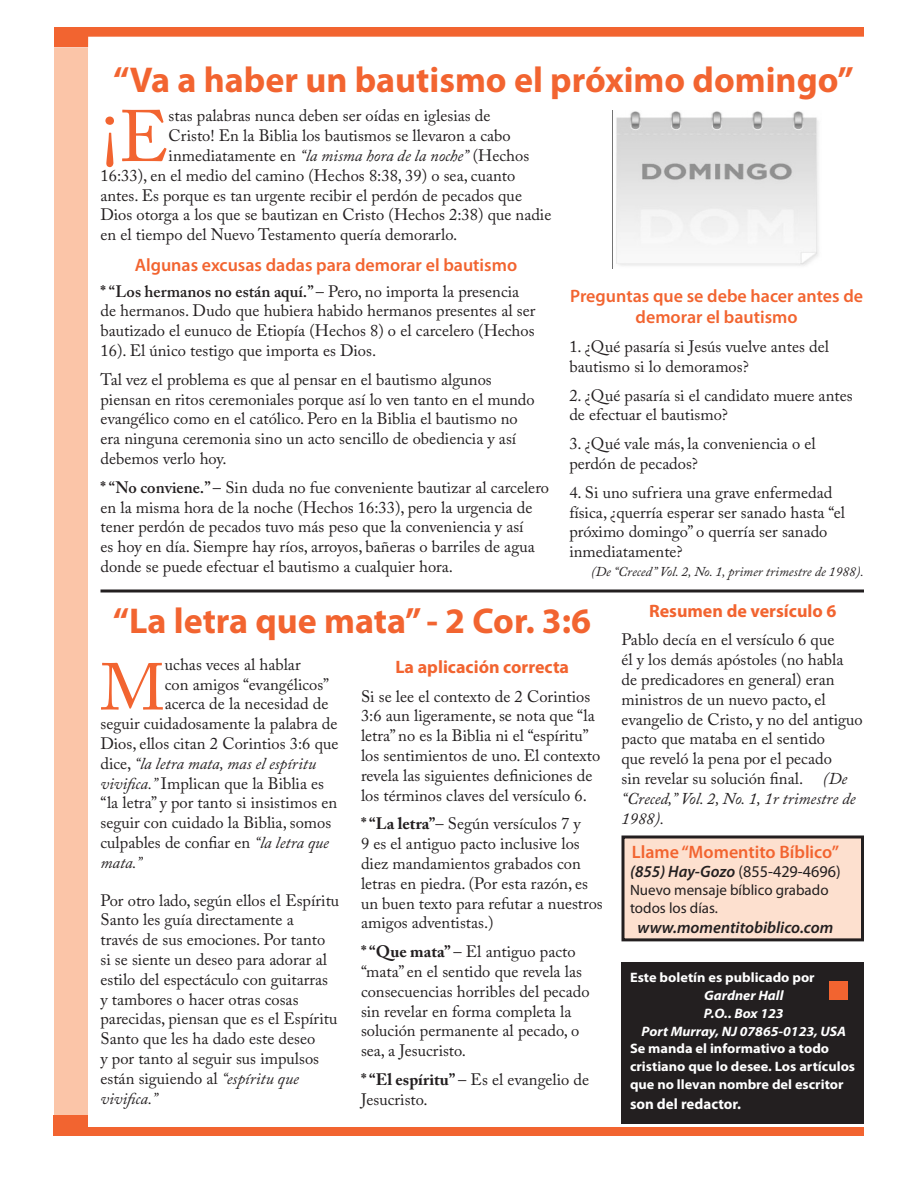
<style>
.page{position:relative;width:918px;height:1188px;background:#fff}
.page>*{position:absolute;margin:0;border:0;box-sizing:border-box;transform-origin:0 0}
.t1{font:72.15px "Adobe Caslon Pro";color:#f26430}
.t2{font:65.7px "Adobe Caslon Pro";color:#f26430}
.t3{font:700 36px "Myriad Pro";color:#f26430}
.t4{font:600 18px/21.6px "Myriad Pro";color:#f26430;text-align:center}
.t5{font:700 18px "Myriad Pro";color:#f26430}
.t6{font:16.5px/19.8px "Adobe Caslon Pro";color:#231f20}
.t7{font:italic 16.5px "Adobe Caslon Pro";color:#231f20}
.t8{font:16.5px "Myriad Pro";color:#231f20}
.t9{font:italic 600 16.5px "Myriad Pro";color:#231f20}
.t10{font:15px/18px "Myriad Pro";color:#231f20}
.t11{font:700 15px "Myriad Pro";color:#fff}
.t12{font:700 13.65px/17.9px "Myriad Pro";color:#fff;scale:1.05 1}
.t13{font:italic 700 13.65px "Myriad Pro";color:#fff;scale:1.05 1}
.t14{font:italic 13.5px "Adobe Caslon Pro";color:#231f20}
.s1{font-style:italic}
.s2{font-weight:700}
.s3{font-weight:600}
.s4{font-style:normal}
.s5{font-weight:600;font-style:italic}
</style>
<div class="page">
<div style="left:54px;top:48px;width:34px;height:1075px;background:#fbc5a8"></div>
<svg style="left:54px;top:27px;width:810px;height:20px"></svg>
<div style="left:621px;top:962px;width:243px;height:162px;background:#231f20"></div>
<div style="left:53px;top:1127px;width:811px;height:9px;background:#f26430"></div>
<div style="left:54px;top:1115px;width:34px;height:12px;background:#f26430"></div>
<div style="left:829px;top:981px;width:19px;height:18px;background:#f26430"></div>
<div style="left:623px;top:837px;width:239px;height:103px;background:#fde0cf"></div>
<div style="left:621px;top:836px;width:243px;height:105px;border:3px solid #231f20"></div>
<img style="left:612px;top:111px;width:207px;height:157px">
<hr style="left:100px;top:590px;width:764px;height:2px;background:#231f20">
<p class="t3" style="left:113px;top:56px;width:742px">“Va a haber un bautismo el próximo domingo”</p>
<p class="t1" style="left:100px;top:87px;width:70px">¡E</p>
<p class="t6" style="left:169px;top:106px;width:323px">stas palabras nunca deben ser oídas en iglesias de</p>
<p class="t6" style="left:169px;top:126px;width:344px">Cristo! En la Biblia los bautismos se llevaron a cabo</p>
<p class="t6" style="left:169px;top:145px;width:362px">inmediatamente en <span class="s1">“la misma hora de la noche”</span> (Hechos</p>
<p class="t6" style="left:100px;top:165px;width:416px">16:33), en el medio del camino (Hechos 8:38, 39) o sea, cuanto</p>
<p class="t6" style="left:100px;top:185px;width:423px">antes. Es porque es tan urgente recibir el perdón de pecados que</p>
<p class="t6" style="left:100px;top:205px;width:452px">Dios otorga a los que se bautizan en Cristo (Hechos 2:38) que nadie</p>
<p class="t6" style="left:100px;top:225px;width:358px">en el tiempo del Nuevo Testamento quería demorarlo.</p>
<p class="t4" style="left:135px;top:254px;width:384px">Algunas excusas dadas para demorar el bautismo</p>
<p class="t6" style="left:100px;top:281px;width:436px"><span class="s2">*</span> <span class="s3">“Los hermanos no están aquí.”</span> – Pero, no importa la presencia de hermanos. Dudo que hubiera habido hermanos presentes al ser bautizado el eunuco de Etiopía (Hechos 8) o el carcelero (Hechos 16). El único testigo que importa es Dios.</p>
<p class="t6" style="left:100px;top:369px;width:436px">Tal vez el problema es que al pensar en el bautismo algunos piensan en ritos ceremoniales porque así lo ven tanto en el mundo evangélico como en el católico. Pero en la Biblia el bautismo no era ninguna ceremonia sino un acto sencillo de obediencia y así debemos verlo hoy.</p>
<p class="t6" style="left:100px;top:477px;width:450px"><span class="s2">*</span> <span class="s3">“No conviene.”</span> – Sin duda no fue conveniente bautizar al carcelero en la misma hora de la noche (Hechos 16:33), pero la urgencia de tener perdón de pecados tuvo más peso que la conveniencia y así<br>es hoy en día. Siempre hay ríos, arroyos, bañeras o barriles de agua donde se puede efectuar el bautismo a cualquier hora.</p>
<p class="t4" style="left:570px;top:284px;width:294px">Preguntas que se debe hacer antes de demorar el bautismo</p>
<p class="t6" style="left:569px;top:336px;width:261px">1. ¿Qué pasaría si Jesús vuelve antes del bautismo si lo demoramos?</p>
<p class="t6" style="left:569px;top:385px;width:285px">2. ¿Qué pasaría si el candidato muere antes de efectuar el bautismo?</p>
<p class="t6" style="left:569px;top:434px;width:248px">3. ¿Qué vale más, la conveniencia o el perdón de pecados?</p>
<p class="t6" style="left:569px;top:482px;width:277px">4. Si uno sufriera una grave enfermedad física, ¿querría esperar ser sanado hasta “el próximo domingo” o querría ser sanado inmediatamente?</p>
<p class="t14" style="left:591px;top:564px;width:274px">(De “Creced” Vol. 2, No. 1, primer trimestre de 1988).</p>
<p class="t3" style="left:113px;top:598px;width:480px">“La letra que mata” - 2 Cor. 3:6</p>
<p class="t5" style="left:395px;top:655px;width:175px">La aplicación correcta</p>
<p class="t6" style="left:361px;top:686px;width:241px">Si se lee el contexto de 2 Corintios 3:6 aun ligeramente, se nota que “la letra” no es la Biblia ni el “espíritu” los sentimientos de uno. El contexto revela las siguientes definiciones de los términos claves del versículo 6.</p>
<p class="t6" style="left:361px;top:814px;width:243px"><span class="s2">* “La letra”</span>– Según versículos 7 y<br>9 es el antiguo pacto inclusive los diez mandamientos grabados con letras en piedra. (Por esta razón, es un buen texto para refutar a nuestros amigos adventistas.)</p>
<p class="t6" style="left:361px;top:942px;width:230px"><span class="s2">* “Que mata”</span> – El antiguo pacto “mata” en el sentido que revela las consecuencias horribles del pecado sin revelar en forma completa la solución permanente al pecado, o sea, a Jesucristo.</p>
<p class="t6" style="left:361px;top:1069px;width:230px"><span class="s2">* “El espíritu”</span> – Es el evangelio de<br>Jesucristo.</p>
<p class="t2" style="left:100px;top:648px;width:66px">M</p>
<p class="t6" style="left:165px;top:654px;width:137px">uchas veces al hablar</p>
<p class="t6" style="left:165px;top:674px;width:166px">con amigos “evangélicos”</p>
<p class="t6" style="left:165px;top:694px;width:165px">acerca de la necesidad de</p>
<p class="t6" style="left:100px;top:714px;width:239px">seguir cuidadosamente la palabra de</p>
<p class="t6" style="left:100px;top:733px;width:239px">Dios, ellos citan 2 Corintios 3:6 que</p>
<p class="t7" style="left:100px;top:754px;width:217px"><span class="s4">dice,</span> “la letra mata, mas el espíritu</p>
<p class="t6" style="left:100px;top:773px;width:225px"><span class="s1">vivifica.”</span> Implican que la Biblia es</p>
<p class="t6" style="left:100px;top:793px;width:238px">“la letra” y por tanto si insistimos en</p>
<p class="t6" style="left:100px;top:813px;width:232px">seguir con cuidado la Biblia, somos</p>
<p class="t6" style="left:100px;top:832px;width:230px">culpables de confiar en <span class="s1">“la letra que</span></p>
<p class="t7" style="left:100px;top:853px;width:43px">mata.”</p>
<p class="t6" style="left:100px;top:890px;width:240px">Por otro lado, según ellos el Espíritu<br>Santo les guía directamente a<br>través de sus emociones. Por tanto si se siente un deseo para adorar al estilo del espectáculo con guitarras y tambores o hacer otras cosas parecidas, piensan que es el Espíritu<br>Santo que les ha dado este deseo<br>y por tanto al seguir sus impulsos están siguiendo al <span class="s1">“espíritu que vivifica.”</span></p>
<p class="t5" style="left:649px;top:599px;width:189px">Resumen de versículo 6</p>
<p class="t6" style="left:621px;top:630px;width:243px">Pablo decía en el versículo 6 que<br>él y los demás apóstoles (no habla de predicadores en general) eran ministros de un nuevo pacto, el evangelio de Cristo, y no del antiguo pacto que mataba en el sentido<br>que reveló la pena por el pecado<br>sin revelar su solución final. <span class="s1">(De “Creced,” Vol. 2, No. 1, 1r trimestre de<br>1988).</span></p>
<p class="t4" style="left:632px;top:840px;width:209px">Llame “Momentito Bíblico”</p>
<p class="t8" style="left:630px;top:862px;width:212px"><span class="s5">(855) Hay-Gozo</span> (855-429-4696)</p>
<p class="t10" style="left:630px;top:881px;width:200px">Nuevo mensaje bíblico grabado todos los días.</p>
<p class="t9" style="left:638px;top:917px;width:197px">www.momentitobiblico.com</p>
<p class="t12" style="left:630px;top:968px;width:177px">Este boletín es publicado por</p>
<p class="t13" style="left:704px;top:987px;width:77px">Gardner Hall</p>
<p class="t13" style="left:704px;top:1004px;width:77px">P.O.. Box 123</p>
<p class="t13" style="left:642px;top:1022px;width:196px">Port Murray, NJ 07865-0123, USA</p>
<p class="t12" style="left:630px;top:1039px;width:216px">Se manda el informativo a todo cristiano que lo desee. Los artículos que no llevan nombre del escritor</p>
<p class="t11" style="left:630px;top:1094px;width:113px">son del redactor.</p>
</div>
